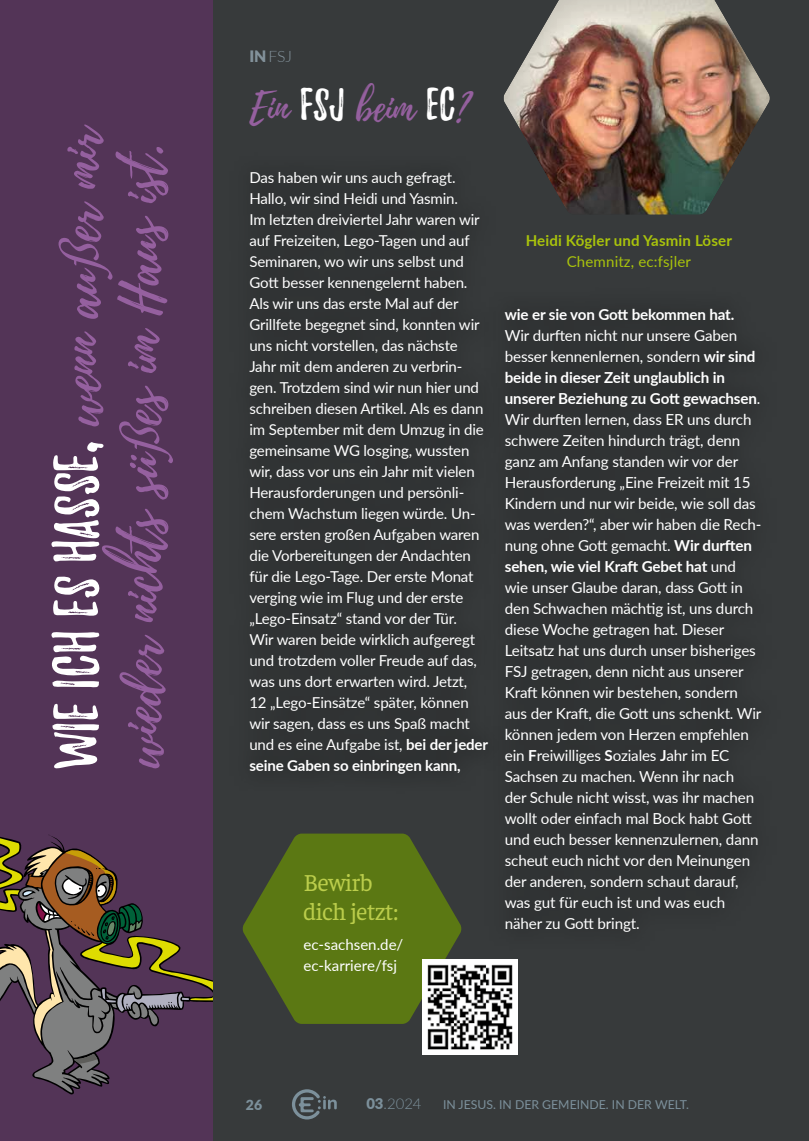
<style>
.page{position:relative;width:809px;height:1141px;background:#373a3b}
.page>*{position:absolute;margin:0;border:0;box-sizing:border-box;transform-origin:0 0}
.t1{font:55.65px "Playlist Script";color:#95609f}
.t2{font:55.65px "Playlist Caps";letter-spacing:.01em;color:#fff}
.t3{font:40.25px "Playlist Script";color:#95609f}
.t4{font:24.5px/29.8px "Faustina";letter-spacing:-.015em;color:#bbcd4b}
.t5{font:300 15.75px "Lato";color:#83929b}
.t6{font:15.22px/21px "Lato";letter-spacing:-.01em;color:#fff}
.t7{font:700 15.22px "Lato";letter-spacing:-.01em;color:#fff}
.t8{font:15.05px/21px "Lato";letter-spacing:-.01em;color:#fff}
.t9{font:700 15.05px "Lato";letter-spacing:.01em;color:#a9c30c}
.t10{font:15.05px "Lato";letter-spacing:.01em;color:#a9c30c}
.t11{font:300 14.88px "Lato";color:#7c909b}
.t12{font:900 14px "Lato";color:#7c909b}
.t13{font:12.25px "Lato";color:#7c909b}
.s1{font-family:"Playlist Script";color:#95609f}
.s2{font-family:"Minion Pro";font-style:italic;color:#95609f}
.s3{font-family:"Minion Pro";font-style:italic}
.s4{font-weight:900}
.s5{font-family:"Playlist Caps";color:#fff}
.s6{font-weight:700}
</style>
<div class="page">
<svg style="left:292px;top:1089px;width:45px;height:30px"></svg>
<div style="left:0;top:0;width:212px;height:1141px;background:#533457"></div>
<svg style="left:0;top:835px;width:212px;height:258px"></svg>
<div style="left:229px;top:152px;width:278px;height:642px;background:#303334"></div>
<div style="left:484px;top:287px;width:296px;height:664px;background:#303334"></div>
<svg style="left:242px;top:834px;width:219px;height:190px;fill:#5b7813"></svg>
<div style="left:503px;top:0;width:269px;height:215px;background:#000;opacity:.2"></div>
<img style="left:422px;top:960px;width:95px;height:95px">
<h1 class="t2" style="left:51px;top:768px;width:645px;rotate:-90deg">Wie ich es hasse, <span class="s1">wenn au</span><span class="s2">ß</span><span class="s1">er mir</span></h1>
<h1 class="t1" style="left:102px;top:768px;width:626px;rotate:-90deg">wieder nichts sü<span class="s3">ß</span>es im Haus ist.</h1>
<p class="t5" style="left:249px;top:46px;width:44px"><span class="s4">IN</span>FSJ</p>
<h2 class="t3" style="left:249px;top:79px;width:221px">Ein <span class="s5">FSJ</span> beim <span class="s5">EC</span>?</h2>
<p class="t8" style="left:249px;top:167px;width:240px">Das haben wir uns auch gefragt.<br>Hallo, wir sind Heidi und Yasmin.<br>Im letzten dreiviertel Jahr waren wir auf Freizeiten, Lego-Tagen und auf Seminaren, wo wir uns selbst und Gott besser kennengelernt haben.<br>Als wir uns das erste Mal auf der Grillfete begegnet sind, konnten wir uns nicht vorstellen, das nächste Jahr mit dem anderen zu verbrin&shy;gen. Trotzdem sind wir nun hier und schreiben diesen Artikel. Als es dann im September mit dem Umzug in die gemeinsame WG losging, wussten wir, dass vor uns ein Jahr mit vielen Herausforderungen und persönli&shy;chem Wachstum liegen würde. Un&shy;sere ersten großen Aufgaben waren die Vorbereitungen der Andachten für die Lego-Tage. Der erste Monat verging wie im Flug und der erste „Lego-Einsatz“ stand vor der Tür.<br>Wir waren beide wirklich aufgeregt und trotzdem voller Freude auf das, was uns dort erwarten wird. Jetzt, 12 „Lego-Einsätze“ später, können wir sagen, dass es uns Spaß macht und es eine Aufgabe ist, <span class="s6">bei der jeder seine Gaben so einbringen kann,</span></p>
<h3 class="t4" style="left:303px;top:866px;width:96px">Bewirb dich jetzt:</h3>
<p class="t8" style="left:303px;top:933px;width:101px">ec-sachsen.de/ ec-karriere/fsj</p>
<p class="t9" style="left:525px;top:230px;width:208px">Heidi Kögler und Yasmin Löser</p>
<p class="t10" style="left:566px;top:251px;width:126px">Chemnitz, ec:fsjler</p>
<p class="t7" style="left:505px;top:303px;width:231px">wie er sie von Gott bekommen hat.</p>
<p class="t6" style="left:505px;top:324px;width:258px">Wir durften nicht nur unsere Gaben besser kennenlernen, sondern <span class="s6">wir sind beide in dieser Zeit unglaublich in unserer Beziehung zu Gott gewachsen</span>.<br>Wir durften lernen, dass ER uns durch schwere Zeiten hindurch trägt, denn ganz am Anfang standen wir vor der Herausforderung „Eine Freizeit mit 15<br>Kindern und nur wir beide, wie soll das was werden?“, aber wir haben die Rech&shy;nung ohne Gott gemacht. <span class="s6">Wir durften sehen, wie viel Kraft Gebet hat</span> und wie unser Glaube daran, dass Gott in den Schwachen mächtig ist, uns durch diese Woche getragen hat. Dieser Leitsatz hat uns durch unser bisheriges FSJ getragen, denn nicht aus unserer Kraft können wir bestehen, sondern aus der Kraft, die Gott uns schenkt. Wir können jedem von Herzen empfehlen ein <span class="s6">F</span>reiwilliges <span class="s6">S</span>oziales <span class="s6">J</span>ahr im EC Sachsen zu machen. Wenn ihr nach<br>der Schule nicht wisst, was ihr machen wollt oder einfach mal Bock habt Gott und euch besser kennenzulernen, dann scheut euch nicht vor den Meinungen der anderen, sondern schaut darauf, was gut für euch ist und was euch näher zu Gott bringt.</p>
<p class="t12" style="left:246px;top:1094px;width:18px">26</p>
<p class="t11" style="left:366px;top:1094px;width:57px"><span class="s4">03</span>.2024</p>
<p class="t13" style="left:443px;top:1096px;width:248px">IN JESUS. IN DER GEMEINDE. IN DER WELT.</p>
</div>
